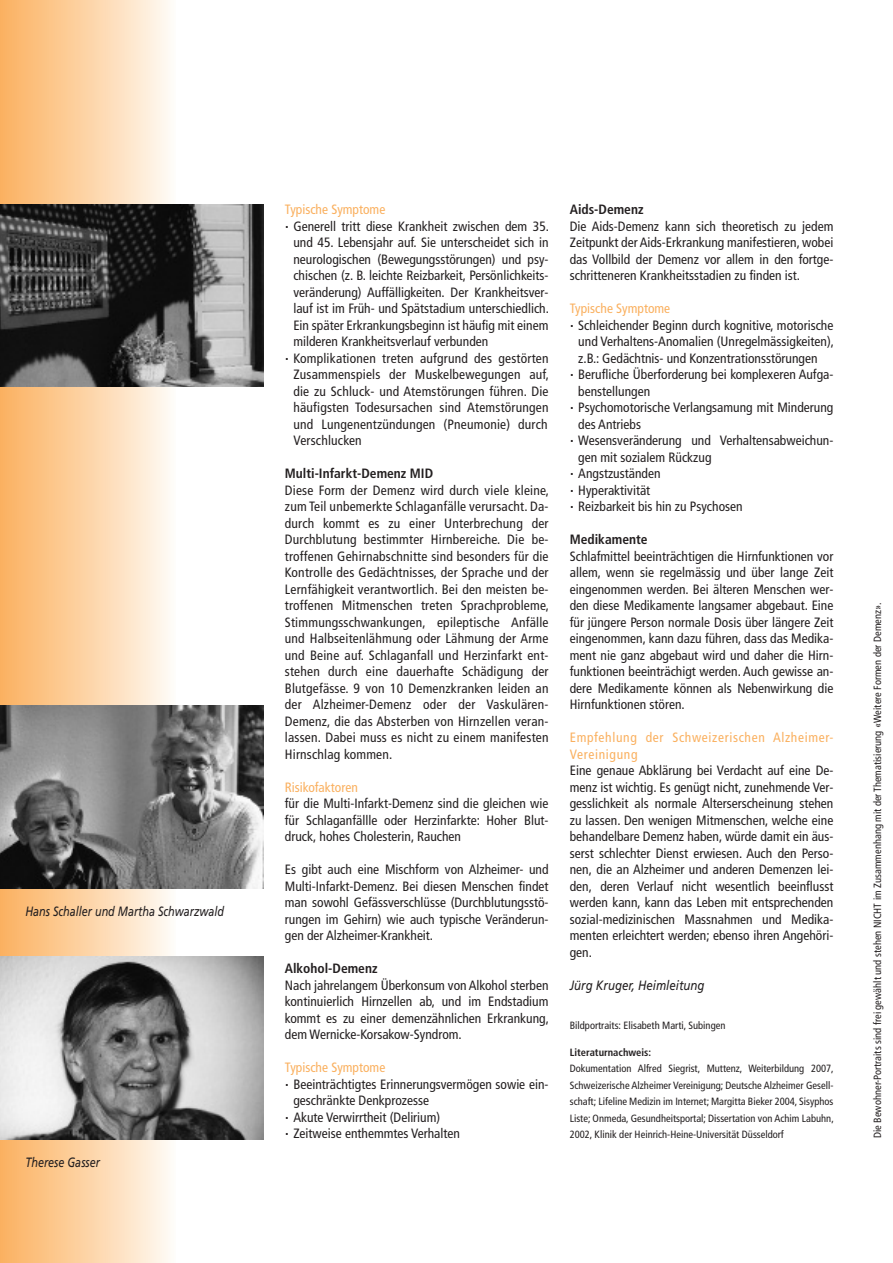
<style>
.page{position:relative;width:893px;height:1263px;background:#fff}
.page>*{position:absolute;margin:0;border:0;box-sizing:border-box;transform-origin:0 0}
.t1{font:condensed 13.5px/16.5px "Frutiger";color:#231f20;text-align:justify}
.t2{font:condensed 13.5px "Frutiger";color:#fab05f}
.t3{font:700 condensed 13.5px "Frutiger";color:#231f20}
.t4{font:condensed 13.5px/16.5px "Frutiger";letter-spacing:.05em;color:#fab05f}
.t5{font:italic 13.5px "Frutiger";color:#231f20;scale:.8 1}
.t6{font:italic 13.5px "Frutiger";color:#231f20;scale:.85 1}
.t7{font:condensed 10.5px/16.5px "Frutiger";color:#231f20;text-align:justify}
.t8{font:700 condensed 10.5px "Frutiger";color:#231f20}
</style>
<div class="page">
<div style="left:0;top:0;width:176px;height:1263px;background:linear-gradient(to right,#fbb05e,#fffbf5)"></div>
<img style="left:0;top:706px;width:264px;height:183px">
<img style="left:0;top:957px;width:264px;height:183px">
<img style="left:0;top:204px;width:264px;height:183px">
<p class="t5" style="left:26px;top:906px;width:250px">Hans Schaller und Martha Schwarzwald</p>
<p class="t5" style="left:26px;top:1157px;width:95px">Therese Gasser</p>
<p class="t2" style="left:285px;top:204px;width:102px">Typische Symptome</p>
<p class="t1" style="left:285px;top:219px;width:266px"><sup>.</sup> Generell tritt diese Krankheit zwischen dem 35.</p>
<p class="t1" style="left:293px;top:235px;width:257px">und 45. Lebensjahr auf. Sie unterscheidet sich in</p>
<p class="t1" style="left:293px;top:252px;width:257px">neurologischen (Bewegungsstörungen) und psy-</p>
<p class="t1" style="left:293px;top:268px;width:257px">chischen (z. B. leichte Reizbarkeit, Persönlichkeits-</p>
<p class="t1" style="left:293px;top:285px;width:257px">veränderung) Auffälligkeiten. Der Krankheitsver-</p>
<p class="t1" style="left:293px;top:301px;width:257px">lauf ist im Früh- und Spätstadium unterschiedlich.</p>
<p class="t1" style="left:293px;top:318px;width:257px">Ein später Erkrankungsbeginn ist häufig mit einem</p>
<p class="t1" style="left:293px;top:334px;width:196px">milderen Krankheitsverlauf verbunden</p>
<p class="t1" style="left:285px;top:351px;width:265px"><sup>.</sup> Komplikationen treten aufgrund des gestörten</p>
<p class="t1" style="left:293px;top:367px;width:257px">Zusammenspiels der Muskelbewegungen auf,</p>
<p class="t1" style="left:293px;top:384px;width:257px">die zu Schluck- und Atemstörungen führen. Die</p>
<p class="t1" style="left:293px;top:400px;width:257px">häufigsten Todesursachen sind Atemstörungen</p>
<p class="t1" style="left:293px;top:417px;width:256px">und Lungenentzündungen (Pneumonie) durch</p>
<p class="t1" style="left:293px;top:433px;width:70px">Verschlucken</p>
<p class="t3" style="left:285px;top:468px;width:150px">Multi-Infarkt-Demenz MID</p>
<p class="t1" style="left:285px;top:483px;width:266px">Diese Form der Demenz wird durch viele kleine, zum Teil unbemerkte Schlaganfälle verursacht. Da&shy;durch kommt es zu einer Unterbrechung der Durchblutung bestimmter Hirnbereiche. Die be&shy;troffenen Gehirnabschnitte sind besonders für die Kontrolle des Gedächtnisses, der Sprache und der Lernfähigkeit verantwortlich. Bei den meisten be&shy;troffenen Mitmenschen treten Sprachprobleme, Stimmungsschwankungen, epileptische Anfälle und Halbseitenlähmung oder Lähmung der Arme und Beine auf. Schlaganfall und Herzinfarkt ent&shy;stehen durch eine dauerhafte Schädigung der Blutgefässe. 9 von 10 Demenzkranken leiden an der Alzheimer-Demenz oder der Vaskulären-Demenz, die das Absterben von Hirnzellen veran&shy;lassen. Dabei muss es nicht zu einem manifesten Hirnschlag kommen.</p>
<p class="t2" style="left:285px;top:781px;width:74px">Risikofaktoren</p>
<p class="t1" style="left:285px;top:796px;width:265px">für die Multi-Infarkt-Demenz sind die gleichen wie für Schlaganfällle oder Herzinfarkte: Hoher Blut&shy;druck, hohes Cholesterin, Rauchen</p>
<p class="t1" style="left:285px;top:862px;width:265px">Es gibt auch eine Mischform von Alzheimer- und Multi-Infarkt-Demenz. Bei diesen Menschen findet man sowohl Gefässverschlüsse (Durchblutungsstö&shy;rungen im Gehirn) wie auch typische Veränderun&shy;gen der Alzheimer-Krankheit.</p>
<p class="t3" style="left:285px;top:963px;width:94px">Alkohol-Demenz</p>
<p class="t1" style="left:285px;top:978px;width:266px">Nach jahrelangem Überkonsum von Alkohol sterben kontinuierlich Hirnzellen ab, und im Endstadium kommt es zu einer demenzähnlichen Erkrankung, dem Wernicke-Korsakow-Syndrom.</p>
<p class="t2" style="left:285px;top:1062px;width:102px">Typische Symptome</p>
<p class="t1" style="left:285px;top:1077px;width:265px"><sup>.</sup> Beeinträchtigtes Erinnerungsvermögen sowie ein-</p>
<p class="t1" style="left:293px;top:1093px;width:137px">geschränkte Denkprozesse</p>
<p class="t1" style="left:285px;top:1110px;width:157px"><sup>.</sup> Akute Verwirrtheit (Delirium)</p>
<p class="t1" style="left:285px;top:1126px;width:177px"><sup>.</sup> Zeitweise enthemmtes Verhalten</p>
<p class="t3" style="left:570px;top:204px;width:75px">Aids-Demenz</p>
<p class="t1" style="left:570px;top:219px;width:265px">Die Aids-Demenz kann sich theoretisch zu jedem Zeitpunkt der Aids-Erkrankung manifestieren, wobei das Vollbild der Demenz vor allem in den fortge&shy;schritteneren Krankheitsstadien zu finden ist.</p>
<p class="t2" style="left:570px;top:303px;width:102px">Typische Symptome</p>
<p class="t1" style="left:570px;top:318px;width:265px"><sup>.</sup> Schleichender Beginn durch kognitive, motorische</p>
<p class="t1" style="left:578px;top:334px;width:257px">und Verhaltens-Anomalien (Unregelmässigkeiten),</p>
<p class="t1" style="left:578px;top:351px;width:241px">z.B.: Gedächtnis- und Konzentrationsstörungen</p>
<p class="t1" style="left:570px;top:367px;width:265px"><sup>.</sup> Berufliche Überforderung bei komplexeren Aufga-</p>
<p class="t1" style="left:578px;top:384px;width:73px">benstellungen</p>
<p class="t1" style="left:570px;top:400px;width:265px"><sup>.</sup> Psychomotorische Verlangsamung mit Minderung</p>
<p class="t1" style="left:578px;top:417px;width:64px">des Antriebs</p>
<p class="t1" style="left:570px;top:433px;width:265px"><sup>.</sup> Wesensveränderung und Verhaltensabweichun-</p>
<p class="t1" style="left:578px;top:450px;width:135px">gen mit sozialem Rückzug</p>
<p class="t1" style="left:570px;top:466px;width:92px"><sup>.</sup> Angstzuständen</p>
<p class="t1" style="left:570px;top:483px;width:82px"><sup>.</sup> Hyperaktivität</p>
<p class="t1" style="left:570px;top:499px;width:174px"><sup>.</sup> Reizbarkeit bis hin zu Psychosen</p>
<p class="t3" style="left:570px;top:534px;width:79px">Medikamente</p>
<p class="t1" style="left:570px;top:549px;width:265px">Schlafmittel beeinträchtigen die Hirnfunktionen vor allem, wenn sie regelmässig und über lange Zeit eingenommen werden. Bei älteren Menschen wer&shy;den diese Medikamente langsamer abgebaut. Eine für jüngere Person normale Dosis über längere Zeit eingenommen, kann dazu führen, dass das Medika&shy;ment nie ganz abgebaut wird und daher die Hirn&shy;funktionen beeinträchigt werden. Auch gewisse an&shy;dere Medikamente können als Nebenwirkung die Hirnfunktionen stören.</p>
<p class="t4" style="left:570px;top:730px;width:265px">Empfehlung der Schweizerischen Alzheimer-<br>Vereinigung</p>
<p class="t1" style="left:570px;top:763px;width:265px">Eine genaue Abklärung bei Verdacht auf eine De&shy;menz ist wichtig. Es genügt nicht, zunehmende Ver&shy;gesslichkeit als normale Alterserscheinung stehen zu lassen. Den wenigen Mitmenschen, welche eine behandelbare Demenz haben, würde damit ein äus&shy;serst schlechter Dienst erwiesen. Auch den Perso&shy;nen, die an Alzheimer und anderen Demenzen lei&shy;den, deren Verlauf nicht wesentlich beeinflusst werden kann, kann das Leben mit entsprechenden sozial-medizinischen Massnahmen und Medika&shy;menten erleichtert werden; ebenso ihren Angehöri&shy;gen.</p>
<p class="t6" style="left:570px;top:979px;width:160px">Jürg Kruger, Heimleitung</p>
<p class="t7" style="left:570px;top:1017px;width:157px">Bildportraits: Elisabeth Marti, Subingen</p>
<p class="t8" style="left:570px;top:1048px;width:83px">Literaturnachweis:</p>
<p class="t7" style="left:570px;top:1061px;width:266px">Dokumentation Alfred Siegrist, Muttenz, Weiterbildung 2007, Schweizerische Alzheimer Vereinigung; Deutsche Alzheimer Gesell&shy;schaft; Lifeline Medizin im Internet; Margitta Bieker 2004, Sisyphos Liste; Onmeda, Gesundheitsportal; Dissertation von Achim Labuhn, 2002, Klinik der Heinrich-Heine-Universität Düsseldorf</p>
<p class="t7" style="left:870px;top:1138px;width:537px;rotate:-90deg">Die Bewohner-Portraits sind frei gewählt und stehen NICHT im Zusammenhang mit der Thematisierung «Weitere Formen der Demenz».</p>
</div>
